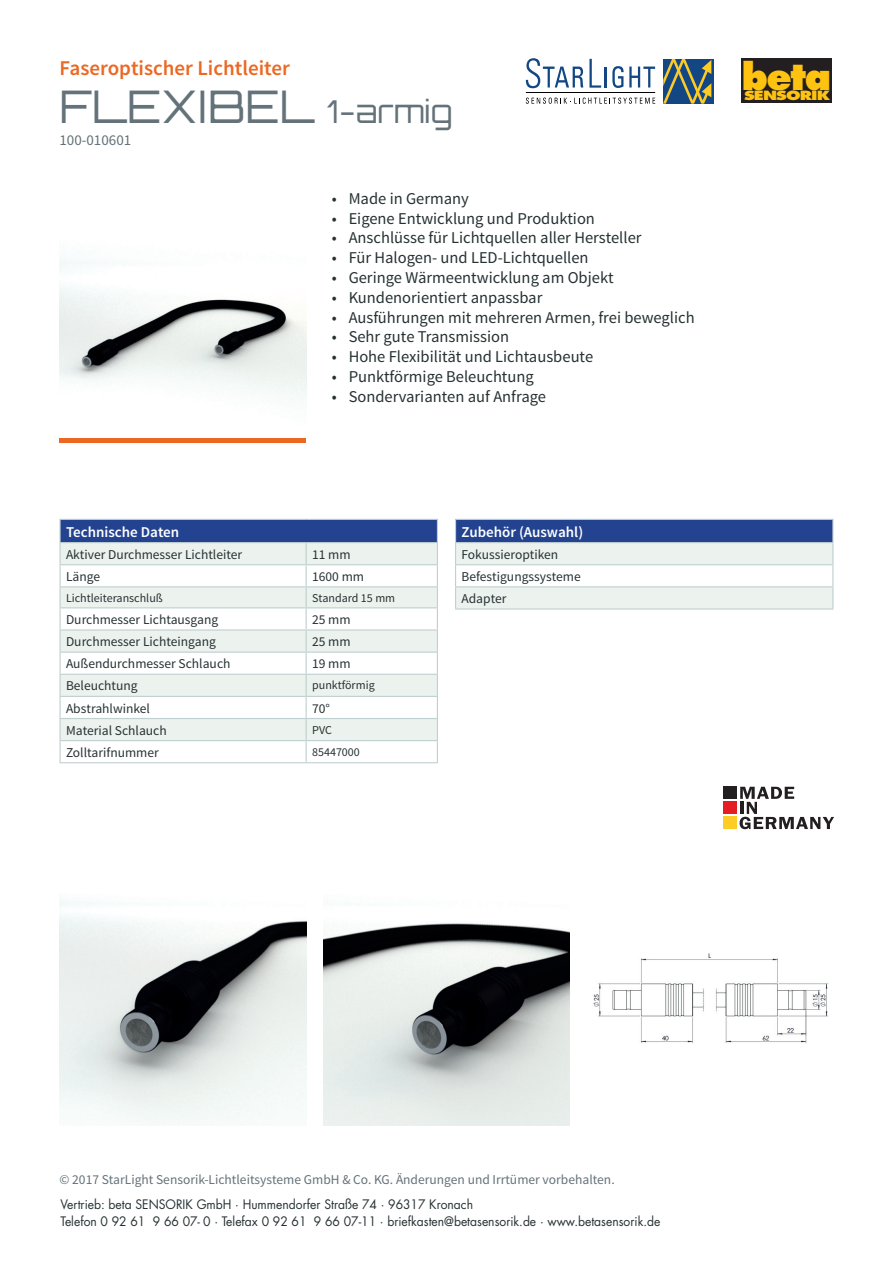
<style>
.page{position:relative;width:893px;height:1263px;background:#fff}
.page>*{position:absolute;margin:0;border:0;box-sizing:border-box;transform-origin:0 0}
.t1{font:45px "Orbitron";color:#647279}
.t2{font:800 36px "Futura";color:#fec210}
.t3{font:600 21px "Source Sans Pro";color:#ec6823}
.t4{font:16.5px "Source Sans Pro";color:#263132}
.t5{font:600 15px "Source Sans Pro";color:#fff}
.t6{font:15px "Source Sans Pro";color:#647279}
.t7{font:13.5px/22.2px "Source Sans Pro";color:#263132}
.t8{font:13.5px "Source Sans Pro";color:#647279}
.t9{font:12.75px/16.8px "Futura";color:#263132;scale:.95 1}
.t10{font:800 12.45px "Futura";letter-spacing:-.055em;color:#fec210;scale:1.3 1}
.t11{font:12px "Source Sans Pro";color:#263132}
.s1{font-size:31.5px}
</style>
<div class="page">
<img style="left:59px;top:259px;width:247px;height:140px">
<div style="left:60px;top:519px;width:377px;height:24px;background:#234390"></div>
<svg style="left:61px;top:543px;width:376px;height:197px;fill:#ecf2ee"></svg>
<hr style="left:306px;top:542px;width:132px;height:1px;background:#c0cfd0">
<hr style="left:59px;top:519px;width:247px;height:1px;background:#c0cfd0">
<hr style="left:59px;top:520px;width:2px;height:22px;background:#c0cfd0">
<hr style="left:306px;top:519px;width:132px;height:1px;background:#c0cfd0">
<hr style="left:59px;top:542px;width:247px;height:1px;background:#c0cfd0">
<hr style="left:59px;top:543px;width:2px;height:21px;background:#c0cfd0">
<hr style="left:59px;top:587px;width:2px;height:20px;background:#c0cfd0">
<hr style="left:59px;top:653px;width:2px;height:21px;background:#c0cfd0">
<hr style="left:59px;top:607px;width:247px;height:1px;background:#c0cfd0">
<hr style="left:59px;top:608px;width:2px;height:21px;background:#c0cfd0">
<hr style="left:59px;top:629px;width:247px;height:2px;background:#c0cfd0">
<hr style="left:59px;top:631px;width:2px;height:21px;background:#c0cfd0">
<hr style="left:306px;top:607px;width:132px;height:1px;background:#c0cfd0">
<hr style="left:306px;top:629px;width:132px;height:2px;background:#c0cfd0">
<hr style="left:59px;top:675px;width:2px;height:21px;background:#c0cfd0">
<hr style="left:59px;top:718px;width:247px;height:1px;background:#c0cfd0">
<hr style="left:59px;top:719px;width:2px;height:21px;background:#c0cfd0">
<hr style="left:59px;top:741px;width:2px;height:21px;background:#c0cfd0">
<hr style="left:306px;top:718px;width:132px;height:1px;background:#c0cfd0">
<hr style="left:59px;top:565px;width:2px;height:21px;background:#c0cfd0">
<hr style="left:59px;top:674px;width:247px;height:1px;background:#c0cfd0">
<hr style="left:59px;top:696px;width:247px;height:1px;background:#c0cfd0">
<hr style="left:59px;top:697px;width:2px;height:21px;background:#c0cfd0">
<hr style="left:59px;top:740px;width:247px;height:1px;background:#c0cfd0">
<hr style="left:59px;top:762px;width:247px;height:1px;background:#c0cfd0">
<hr style="left:306px;top:674px;width:132px;height:1px;background:#c0cfd0">
<hr style="left:306px;top:696px;width:132px;height:1px;background:#c0cfd0">
<svg style="left:306px;top:543px;width:1px;height:219px"></svg>
<svg style="left:437px;top:520px;width:1px;height:242px"></svg>
<hr style="left:306px;top:740px;width:132px;height:1px;background:#c0cfd0">
<hr style="left:306px;top:762px;width:132px;height:1px;background:#c0cfd0">
<hr style="left:59px;top:564px;width:247px;height:1px;background:#c0cfd0">
<hr style="left:59px;top:586px;width:247px;height:1px;background:#c0cfd0">
<hr style="left:59px;top:652px;width:247px;height:1px;background:#c0cfd0">
<hr style="left:306px;top:564px;width:132px;height:1px;background:#c0cfd0">
<hr style="left:306px;top:586px;width:132px;height:1px;background:#c0cfd0">
<hr style="left:306px;top:652px;width:132px;height:1px;background:#c0cfd0">
<hr style="left:455px;top:519px;width:378px;height:1px;background:#c0cfd0">
<svg style="left:455px;top:520px;width:378px;height:88px"></svg>
<hr style="left:455px;top:608px;width:378px;height:2px;background:#c0cfd0">
<hr style="left:59px;top:438px;width:247px;height:4px;background:#eb6823">
<img style="left:59px;top:900px;width:247px;height:226px">
<img style="left:323px;top:903px;width:247px;height:223px">
<img style="left:593px;top:953px;width:235px;height:90px">
<svg style="left:739px;top:787px;width:95px;height:42px"></svg>
<div style="left:723px;top:787px;width:13px;height:12px;background:#231f20"></div>
<div style="left:723px;top:802px;width:13px;height:12px;background:#e51e24"></div>
<div style="left:723px;top:817px;width:13px;height:12px;background:#fecc27"></div>
<svg style="left:526px;top:58px;width:238px;height:46px"></svg>
<div style="left:742px;top:58px;width:90px;height:44px;background:#231f20"></div>
<p class="t3" style="left:59px;top:62px;width:232px">Faseroptischer Lichtleiter</p>
<h1 class="t1" style="left:59px;top:89px;width:395px">FLEXIBEL <span class="s1">1-armig</span></h1>
<p class="t6" style="left:59px;top:135px;width:73px">100-010601</p>
<p class="t4" style="left:332px;top:192px;width:139px">• Made in Germany</p>
<p class="t4" style="left:332px;top:212px;width:265px">• Eigene Entwicklung und Produktion</p>
<p class="t4" style="left:332px;top:232px;width:311px">• Anschlüsse für Lichtquellen aller Hersteller</p>
<p class="t4" style="left:332px;top:251px;width:258px">• Für Halogen- und LED-Lichtquellen</p>
<p class="t4" style="left:332px;top:271px;width:283px">• Geringe Wärmeentwicklung am Objekt</p>
<p class="t4" style="left:332px;top:291px;width:212px">• Kundenorientiert anpassbar</p>
<p class="t4" style="left:332px;top:311px;width:365px">• Ausführungen mit mehreren Armen, frei beweglich</p>
<p class="t4" style="left:332px;top:331px;width:179px">• Sehr gute Transmission</p>
<p class="t4" style="left:332px;top:350px;width:263px">• Hohe Flexibilität und Lichtausbeute</p>
<p class="t4" style="left:332px;top:370px;width:204px">• Punktförmige Beleuchtung</p>
<p class="t4" style="left:332px;top:390px;width:216px">• Sondervarianten auf Anfrage</p>
<p class="t5" style="left:66px;top:527px;width:115px">Technische Daten</p>
<p class="t7" style="left:66px;top:544px;width:178px">Aktiver Durchmesser Lichtleiter</p>
<p class="t7" style="left:312px;top:544px;width:40px">11 mm</p>
<p class="t7" style="left:66px;top:567px;width:36px">Länge</p>
<p class="t7" style="left:312px;top:567px;width:53px">1600 mm</p>
<p class="t11" style="left:66px;top:593px;width:98px">Lichtleiteranschluß</p>
<p class="t11" style="left:312px;top:593px;width:85px">Standard 15 mm</p>
<p class="t7" style="left:66px;top:610px;width:154px">Durchmesser Lichtausgang</p>
<p class="t7" style="left:312px;top:610px;width:40px">25 mm</p>
<p class="t7" style="left:66px;top:632px;width:151px">Durchmesser Lichteingang</p>
<p class="t7" style="left:312px;top:632px;width:40px">25 mm</p>
<p class="t7" style="left:66px;top:654px;width:166px">Außendurchmesser Schlauch</p>
<p class="t7" style="left:312px;top:654px;width:40px">19 mm</p>
<p class="t7" style="left:66px;top:676px;width:73px">Beleuchtung</p>
<p class="t11" style="left:312px;top:681px;width:64px">punktförmig</p>
<p class="t7" style="left:66px;top:698px;width:85px">Abstrahlwinkel</p>
<p class="t7" style="left:312px;top:698px;width:19px">70°</p>
<p class="t7" style="left:66px;top:720px;width:102px">Material Schlauch</p>
<p class="t11" style="left:312px;top:725px;width:21px">PVC</p>
<p class="t7" style="left:66px;top:742px;width:94px">Zolltarifnummer</p>
<p class="t11" style="left:312px;top:747px;width:49px">85447000</p>
<p class="t5" style="left:461px;top:527px;width:123px">Zubehör (Auswahl)</p>
<p class="t7" style="left:461px;top:544px;width:121px">Fokussieroptiken<br>Befestigungssysteme<br>Adapter</p>
<h2 class="t2" style="left:742px;top:60px;width:91px">beta</h2>
<p class="t10" style="left:744px;top:90px;width:68px">SENSORIK</p>
<p class="t8" style="left:59px;top:1174px;width:557px">© 2017 StarLight Sensorik-Lichtleitsysteme GmbH &amp; Co. KG. Änderungen und Irrtümer vorbehalten.</p>
<p class="t9" style="left:61px;top:1197px;width:633px">Vertrieb: beta SENSORIK GmbH · Hummendorfer Straße 74 · 96317 Kronach<br>Telefon 0 92 61 9 66 07- 0 · Telefax 0 92 61 9 66 07-11 · briefkasten@betasensorik.de · www.betasensorik.de</p>
</div>
